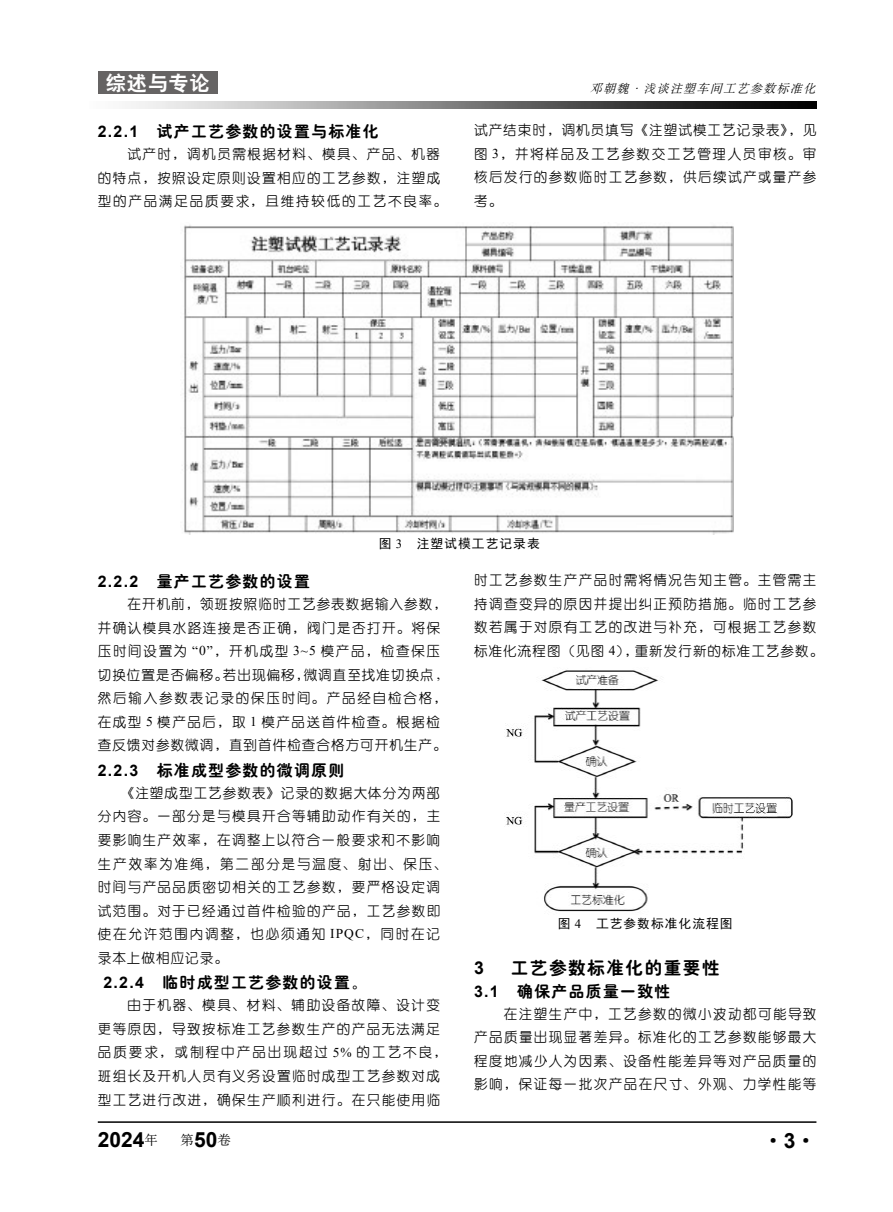
<style>
.page{position:relative;width:893px;height:1212px;background:#fff}
.page>*{position:absolute;margin:0;border:0;box-sizing:border-box;transform-origin:0 0}
.t1{font:700 21px "Arial";color:#000}
.t2{font:21px "Sim Sun";color:#000}
.t3{font:20.25px "H Yb 2 gj";letter-spacing:.03em;color:#fff}
.t4{font:17.7px "H Ye 4 gj";letter-spacing:.08em;color:#000}
.t5{font:15.9px "H Ye 4 gj";letter-spacing:.08em;color:#000}
.t6{font:13.5px/23.5px "H Ye 2 gj";letter-spacing:.11em;color:#000}
.t7{font:13.5px "H Ya 6 gj";color:#000}
.t8{font:12.75px "Sim Hei";letter-spacing:.08em;color:#000}
.t9{font:italic 12px "H Ya 6 gj";color:#000}
.s1{font-family:"Arial";font-weight:700}
.s2{font-family:"Times New Roman"}
.s3{font-family:"Arial";font-weight:700;font-size:21px}
</style>
<div class="page">
<hr style="left:98px;top:1121px;width:718px;height:2px;background:#000">
<img style="left:131px;top:102px;width:685px;height:6px">
<div style="left:98px;top:72px;width:120px;height:22px;background:#666464"></div>
<img style="left:182px;top:225px;width:551px;height:310px">
<img style="left:504px;top:670px;width:289px;height:242px">
<h2 class="t3" style="left:106px;top:73px;width:105px">综述与专论</h2>
<p class="t5" style="left:98px;top:123px;width:282px"><span class="s1">2.2.1</span>　试产工艺参数的设置与标准化</p>
<p class="t6" style="left:98px;top:142px;width:351px;text-indent:30px">试产时，调机员需根据材料、模具、产品、机器的特点，按照设定原则设置相应的工艺参数，注塑成型的产品满足品质要求，且维持较低的工艺不良率。</p>
<p class="t9" style="left:590px;top:83px;width:230px">邓朝魏·浅谈注塑车间工艺参数标准化</p>
<p class="t6" style="left:474px;top:118px;width:344px;text-align:justify">试产结束时，调机员填写《注塑试模工艺记录表》，见图 <span class="s2">3</span>，并将样品及工艺参数交工艺管理人员审核。审核后发行的参数临时工艺参数，供后续试产或量产参考。</p>
<p class="t8" style="left:379px;top:537px;width:163px">图 <span class="s2">3</span>　注塑试模工艺记录表</p>
<p class="t5" style="left:98px;top:573px;width:214px"><span class="s1">2.2.2</span>　量产工艺参数的设置</p>
<p class="t6" style="left:98px;top:592px;width:351px;text-indent:30px">在开机前，领班按照临时工艺参表数据输入参数，并确认模具水路连接是否正确，阀门是否打开。将保压时间设置为 <span class="s2">“0”</span>，开机成型 <span class="s2">3~5</span> 模产品，检查保压切换位置是否偏移。若出现偏移，微调直至找准切换点 <span class="s2">,</span>然后输入参数表记录的保压时间。产品经自检合格，在成型 <span class="s2">5</span> 模产品后，取 <span class="s2">1</span> 模产品送首件检查。根据检查反馈对参数微调，直到首件检查合格方可开机生产。</p>
<p class="t5" style="left:98px;top:762px;width:248px"><span class="s1">2.2.3</span>　标准成型参数的微调原则</p>
<p class="t6" style="left:98px;top:781px;width:351px;text-indent:23px">《注塑成型工艺参数表》记录的数据大体分为两部分内容。一部分是与模具开合等辅助动作有关的，主要影响生产效率，在调整上以符合一般要求和不影响生产效率为准绳，第二部分是与温度、射出、保压、时间与产品品质密切相关的工艺参数，要严格设定调试范围。对于已经通过首件检验的产品，工艺参数即使在允许范围内调整，也必须通知 <span class="s2">IPQC</span>，同时在记录本上做相应记录。</p>
<p class="t5" style="left:103px;top:974px;width:265px"><span class="s1">2.2.4</span>　临时成型工艺参数的设置。</p>
<p class="t6" style="left:98px;top:993px;width:351px;text-indent:30px">由于机器、模具、材料、辅助设备故障、设计变更等原因，导致按标准工艺参数生产的产品无法满足品质要求，或制程中产品出现超过 <span class="s2">5%</span> 的工艺不良，班组长及开机人员有义务设置临时成型工艺参数对成型工艺进行改进，确保生产顺利进行。在只能使用临</p>
<p class="t6" style="left:474px;top:568px;width:351px">时工艺参数生产产品时需将情况告知主管。主管需主持调查变异的原因并提出纠正预防措施。临时工艺参数若属于对原有工艺的改进与补充，可根据工艺参数标准化流程图（见图 <span class="s2">4</span>），重新发行新的标准工艺参数。</p>
<p class="t8" style="left:558px;top:917px;width:176px">图 <span class="s2">4</span>　工艺参数标准化流程图</p>
<h3 class="t4" style="left:474px;top:959px;width:247px"><span class="s1">3</span> 　工艺参数标准化的重要性</h3>
<p class="t5" style="left:474px;top:983px;width:198px"><span class="s1">3.1</span>　确保产品质量一致性</p>
<p class="t6" style="left:474px;top:1002px;width:344px;text-align:justify;text-indent:30px">在注塑生产中，工艺参数的微小波动都可能导致产品质量出现显著差异。标准化的工艺参数能够最大程度地减少人为因素、设备性能差异等对产品质量的影响，保证每一批次产品在尺寸、外观、力学性能等</p>
<h1 class="t1" style="left:98px;top:1125px;width:62px">2024<sup>年</sup></h1>
<p class="t7" style="left:181px;top:1133px;width:52px">第<span class="s3">50</span>卷</p>
<h1 class="t2" style="left:763px;top:1130px;width:55px">·<span class="s1">3</span>·</h1>
</div>
